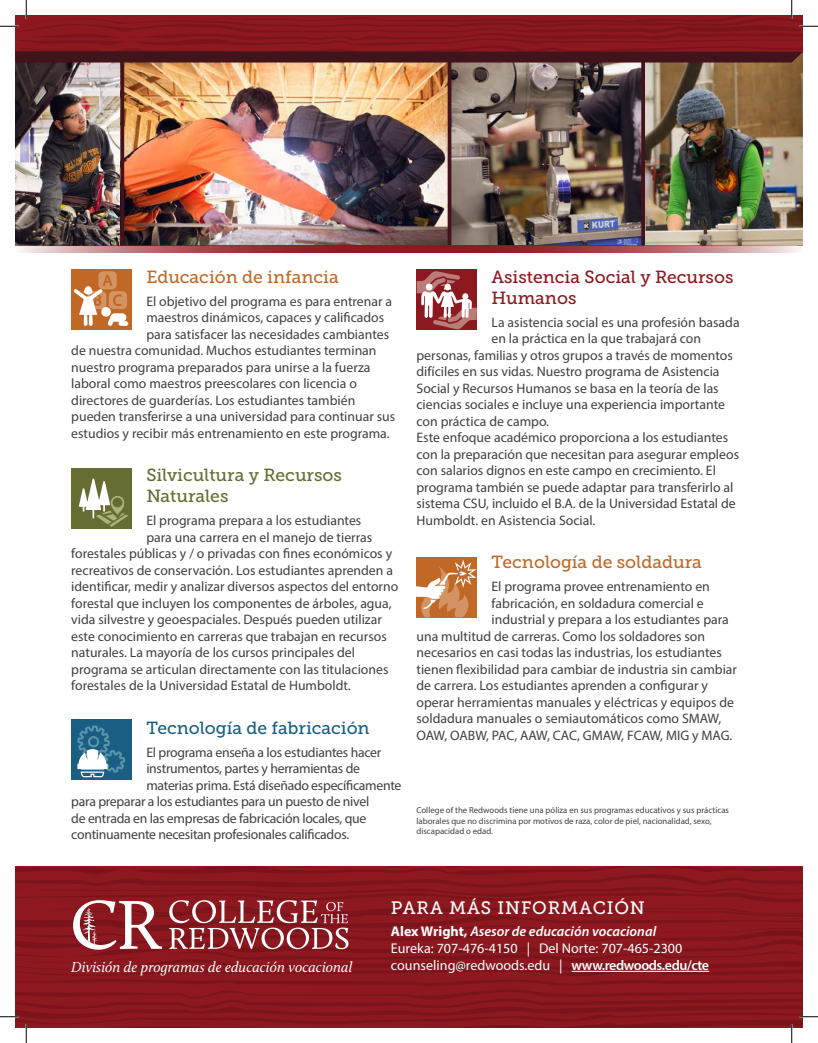
<style>
.page{position:relative;width:818px;height:1043px;background:#fff}
.page>*{position:absolute;margin:0;border:0;box-sizing:border-box;transform-origin:0 0}
.t1{font:17.88px "Museo Slab 500";letter-spacing:.05em;color:#fff}
.Red_small_heading{font:17.5px "Museo Slab 500";color:#c16827}
.Red_small_heading-2{font:17.5px/21px "Museo Slab 500";color:#8e181f}
.Red_small_heading-3{font:17.5px/21px "Museo Slab 500";color:#656d32}
.Red_small_heading-4{font:17.5px "Museo Slab 500";color:#1a5f83}
.t2{font:italic 15px "Calluna";color:#fff}
.t3{font:14.12px/16.9px "Myriad Pro";color:#fff}
.t4{font:13.75px/16.5px "Myriad Pro";color:#404041}
.t5{font:13.75px "Myriad Pro";letter-spacing:-.02em;color:#404041}
.t6{font:8.75px/10.5px "Myriad Pro";color:#404041}
.s1{font-weight:700}
.s2{font-weight:600;font-style:italic}
.s3{font-weight:600}
</style>
<div class="page">
<img style="left:645px;top:63px;width:157px;height:182px">
<img style="left:451px;top:63px;width:190px;height:182px">
<img style="left:15px;top:63px;width:105px;height:182px">
<img style="left:124px;top:63px;width:323px;height:182px">
<svg style="left:120px;top:63px;width:4px;height:182px"></svg>
<svg style="left:447px;top:63px;width:4px;height:182px"></svg>
<hr style="left:641px;top:57px;width:4px;height:189px;background:#41141b">
<div style="left:71px;top:269px;width:60px;height:60px;background:#c16827"></div>
<div style="left:416px;top:269px;width:60px;height:60px;background:#8e181f"></div>
<div style="left:71px;top:468px;width:60px;height:60px;background:#656d32"></div>
<div style="left:71px;top:719px;width:60px;height:60px;background:#1a5f83"></div>
<svg style="left:74px;top:271px;width:54px;height:55px"></svg>
<svg style="left:77px;top:725px;width:48px;height:52px"></svg>
<svg style="left:79px;top:478px;width:49px;height:49px"></svg>
<div style="left:416px;top:557px;width:60px;height:60px;background:#c16827"></div>
<svg style="left:416px;top:559px;width:60px;height:58px"></svg>
<svg style="left:416px;top:271px;width:61px;height:58px"></svg>
<svg style="left:15px;top:245px;width:787px;height:8px;background:#a95559"></svg>
<svg style="left:0;top:0;width:818px;height:63px"></svg>
<svg style="left:0;top:866px;width:818px;height:176px;background:#98363c"></svg>
<p class="Red_small_heading" style="left:146px;top:267px;width:194px">Educación de infancia</p>
<p class="t4" style="left:146px;top:292px;width:247px">El objetivo del programa es para entrenar a</p>
<p class="t4" style="left:146px;top:309px;width:239px">maestros dinámicos, capaces y calificados</p>
<p class="t4" style="left:146px;top:325px;width:244px">para satisfacer las necesidades cambiantes</p>
<p class="t4" style="left:71px;top:342px;width:307px">de nuestra comunidad. Muchos estudiantes terminan</p>
<p class="t4" style="left:71px;top:358px;width:301px">nuestro programa preparados para unirse a la fuerza</p>
<p class="t4" style="left:71px;top:375px;width:287px">laboral como maestros preescolares con licencia o</p>
<p class="t4" style="left:71px;top:391px;width:285px">directores de guarderías. Los estudiantes también</p>
<p class="t4" style="left:71px;top:408px;width:325px">pueden transferirse a una universidad para continuar sus</p>
<p class="t4" style="left:71px;top:424px;width:320px">estudios y recibir más entrenamiento en este programa.</p>
<p class="Red_small_heading-3" style="left:146px;top:465px;width:197px">Silvicultura y Recursos<br>Naturales</p>
<p class="t4" style="left:146px;top:512px;width:216px">El programa prepara a los estudiantes</p>
<p class="t4" style="left:146px;top:528px;width:227px">para una carrera en el manejo de tierras</p>
<p class="t4" style="left:71px;top:545px;width:322px">forestales públicas y / o privadas con fines económicos y</p>
<p class="t4" style="left:71px;top:561px;width:323px">recreativos de conservación. Los estudiantes aprenden a</p>
<p class="t4" style="left:71px;top:578px;width:328px">identificar, medir y analizar diversos aspectos del entorno</p>
<p class="t4" style="left:71px;top:594px;width:322px">forestal que incluyen los componentes de árboles, agua,</p>
<p class="t4" style="left:71px;top:611px;width:312px">vida silvestre y geoespaciales. Después pueden utilizar</p>
<p class="t4" style="left:71px;top:627px;width:317px">este conocimiento en carreras que trabajan en recursos</p>
<p class="t4" style="left:71px;top:644px;width:285px">naturales. La mayoría de los cursos principales del</p>
<p class="t4" style="left:71px;top:660px;width:319px">programa se articulan directamente con las titulaciones</p>
<p class="t4" style="left:71px;top:677px;width:281px">forestales de la Universidad Estatal de Humboldt.</p>
<p class="Red_small_heading-4" style="left:146px;top:718px;width:225px">Tecnología de fabricación</p>
<p class="t5" style="left:146px;top:743px;width:236px">El programa enseña a los estudiantes hacer</p>
<p class="t5" style="left:146px;top:760px;width:215px">instrumentos, partes y herramientas de</p>
<p class="t5" style="left:146px;top:776px;width:257px">materias prima. Está diseñado específicamente</p>
<p class="t5" style="left:71px;top:793px;width:299px">para preparar a los estudiantes para un puesto de nivel</p>
<p class="t5" style="left:71px;top:809px;width:296px">de entrada en las empresas de fabricación locales, que</p>
<p class="t5" style="left:71px;top:826px;width:279px">continuamente necesitan profesionales calificados.</p>
<p class="Red_small_heading-2" style="left:491px;top:266px;width:243px">Asistencia Social y Recursos<br>Humanos</p>
<p class="t4" style="left:491px;top:313px;width:249px">La asistencia social es una profesión basada</p>
<p class="t4" style="left:491px;top:330px;width:211px">en la práctica en la que trabajará con</p>
<p class="t4" style="left:416px;top:346px;width:318px">personas, familias y otros grupos a través de momentos</p>
<p class="t4" style="left:416px;top:363px;width:304px">difíciles en sus vidas. Nuestro programa de Asistencia</p>
<p class="t4" style="left:416px;top:379px;width:304px">Social y Recursos Humanos se basa en la teoría de las</p>
<p class="t4" style="left:416px;top:396px;width:310px">ciencias sociales e incluye una experiencia importante</p>
<p class="t4" style="left:416px;top:412px;width:134px">con práctica de campo.</p>
<p class="t4" style="left:416px;top:429px;width:324px">Este enfoque académico proporciona a los estudiantes con la preparación que necesitan para asegurar empleos con salarios dignos en este campo en crecimiento. El programa también se puede adaptar para transferirlo al sistema CSU, incluido el B.A. de la Universidad Estatal de Humboldt. en Asistencia Social.</p>
<p class="Red_small_heading" style="left:491px;top:552px;width:212px">Tecnología de soldadura</p>
<p class="t4" style="left:491px;top:578px;width:220px">El programa provee entrenamiento en</p>
<p class="t4" style="left:491px;top:594px;width:214px">fabricación, en soldadura comercial e</p>
<p class="t4" style="left:491px;top:611px;width:239px">industrial y prepara a los estudiantes para</p>
<p class="t4" style="left:416px;top:627px;width:290px">una multitud de carreras. Como los soldadores son</p>
<p class="t4" style="left:416px;top:644px;width:307px">necesarios en casi todas las industrias, los estudiantes</p>
<p class="t4" style="left:416px;top:660px;width:322px">tienen flexibilidad para cambiar de industria sin cambiar</p>
<p class="t4" style="left:416px;top:677px;width:293px">de carrera. Los estudiantes aprenden a configurar y</p>
<p class="t4" style="left:416px;top:693px;width:319px">operar herramientas manuales y eléctricas y equipos de</p>
<p class="t4" style="left:416px;top:710px;width:306px">soldadura manuales o semiautomáticos como SMAW,</p>
<p class="t4" style="left:416px;top:726px;width:317px">OAW, OABW, PAC, AAW, CAC, GMAW, FCAW, MIG y MAG.</p>
<p class="t6" style="left:416px;top:805px;width:314px">College of the Redwoods tiene una póliza en sus programas educativos y sus prácticas laborales que no discrimina por motivos de raza, color de piel, nacionalidad, sexo, discapacidad o edad.</p>
<p class="t1" style="left:391px;top:897px;width:255px">PARA MÁS INFORMACIÓN</p>
<p class="t3" style="left:391px;top:922px;width:293px"><span class="s1">Alex Wright,</span> <span class="s2">Asesor de educación vocacional<br></span>Eureka: 707-476-4150 | Del Norte: 707-465-2300</p>
<p class="t2" style="left:71px;top:957px;width:282px">División de programas de educación vocacional</p>
<p class="t3" style="left:391px;top:956px;width:320px">counseling@redwoods.edu | <span class="s3">www.redwoods.edu/cte</span></p>
</div>
